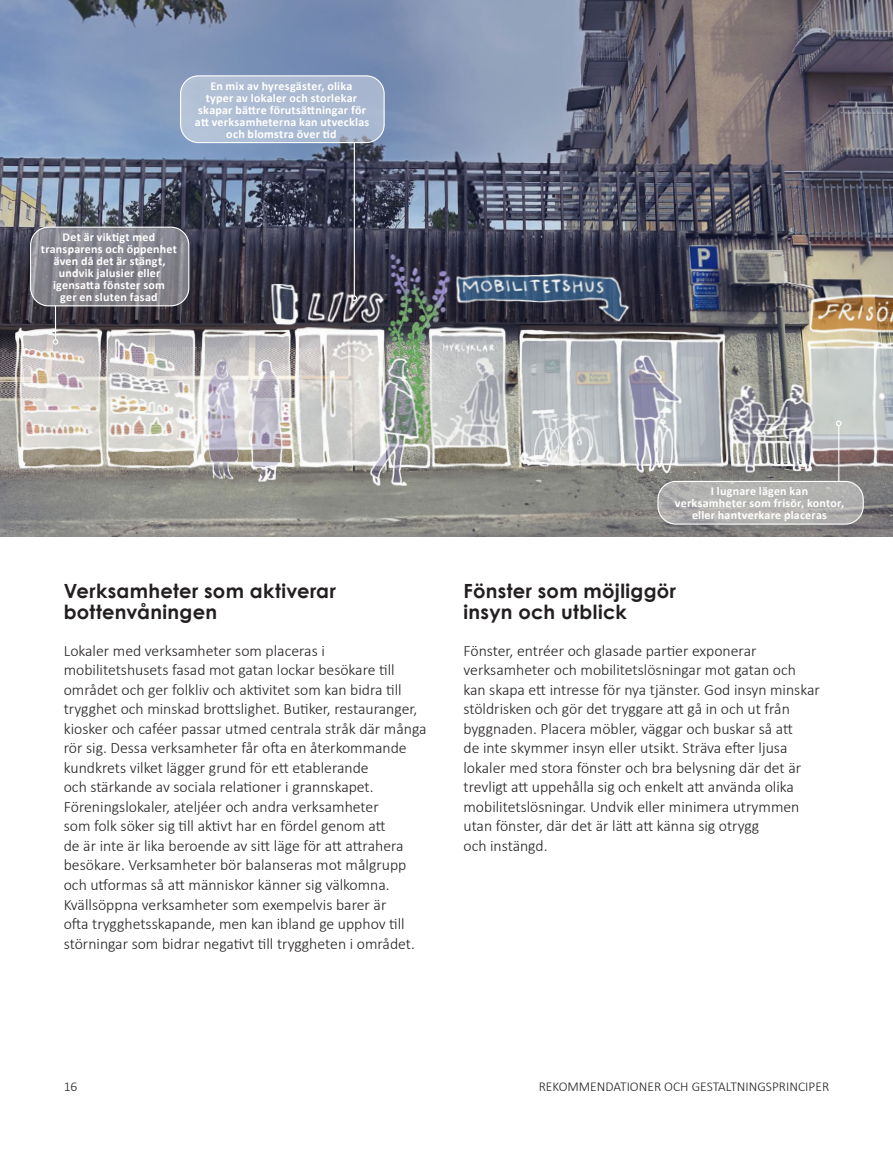
<style>
.page{position:relative;width:893px;height:1149px;background:#fff}
.page>*{position:absolute;margin:0;border:0;box-sizing:border-box;transform-origin:0 0}
._3_-_Mellanrubrik{font:700 19.5px/21px "Century Gothic";letter-spacing:.015em;color:#231f20}
.Löpande_text_-_brödtext{font:300 15.75px/19.5px "Calibri";color:#231f20}
.t1{font:300 13.5px "Calibri";color:#231f20}
.Text_på_bild{font:700 12px/12px "Calibri";letter-spacing:.02em;color:#fff;text-align:center}
</style>
<div class="page">
<img style="left:0;top:0;width:893px;height:536px">
<svg style="left:31px;top:227px;width:158px;height:79px;background:#87878f"></svg>
<div style="left:30px;top:226px;width:159px;height:80px;border:1px solid #fff;border-radius:18px"></div>
<svg style="left:658px;top:481px;width:205px;height:43px;background:#b2b2b0"></svg>
<div style="left:657px;top:480px;width:207px;height:44px;border:1px solid #fff;border-radius:18px"></div>
<div style="left:181px;top:76px;width:203px;height:66px;background:#acbbd4;border-radius:18px"></div>
<div style="left:180px;top:75px;width:205px;height:68px;border:1px solid #fff;border-radius:18px"></div>
<hr style="left:55px;top:306px;width:1px;height:33px;background:#fff">
<svg style="left:53px;top:339px;width:5px;height:5px"></svg>
<hr style="left:838px;top:425px;width:1px;height:56px;background:#fff">
<svg style="left:836px;top:420px;width:6px;height:6px"></svg>
<hr style="left:354px;top:142px;width:1px;height:154px;background:#fff">
<svg style="left:351px;top:295px;width:6px;height:6px"></svg>
<p class="Text_på_bild" style="left:195px;top:79px;width:176px">En mix av hyresgäster, olika<br>typer av lokaler och storlekar skapar bättre förutsättningar för att verksamheterna kan utvecklas och blomstra över tid</p>
<p class="Text_på_bild" style="left:41px;top:231px;width:138px">Det är viktigt med transparens och öppenhet även då det är stängt, undvik jalusier eller igensatta fönster som<br>ger en sluten fasad</p>
<p class="Text_på_bild" style="left:675px;top:485px;width:171px">I lugnare lägen kan verksamheter som frisör, kontor, eller hantverkare placeras</p>
<p class="_3_-_Mellanrubrik" style="left:64px;top:579px;width:274px">Verksamheter som aktiverar bottenvåningen</p>
<p class="_3_-_Mellanrubrik" style="left:463px;top:579px;width:214px">Fönster som möjliggör insyn och utblick</p>
<p class="Löpande_text_-_brödtext" style="left:64px;top:640px;width:364px">Lokaler med verksamheter som placeras i mobilitetshusets fasad mot gatan lockar besökare till området och ger folkliv och aktivitet som kan bidra till trygghet och minskad brottslighet. Butiker, restauranger, kiosker och caféer passar utmed centrala stråk där många rör sig. Dessa verksamheter får ofta en återkommande kundkrets vilket lägger grund för ett etablerande<br>och stärkande av sociala relationer i grannskapet.<br>Föreningslokaler, ateljéer och andra verksamheter<br>som folk söker sig till aktivt har en fördel genom att<br>de är inte är lika beroende av sitt läge för att attrahera besökare. Verksamheter bör balanseras mot målgrupp och utformas så att människor känner sig välkomna.<br>Kvällsöppna verksamheter som exempelvis barer är<br>ofta trygghetsskapande, men kan ibland ge upphov till störningar som bidrar negativt till tryggheten i området.</p>
<p class="Löpande_text_-_brödtext" style="left:463px;top:640px;width:358px">Fönster, entréer och glasade partier exponerar verksamheter och mobilitetslösningar mot gatan och kan skapa ett intresse för nya tjänster. God insyn minskar stöldrisken och gör det tryggare att gå in och ut från byggnaden. Placera möbler, väggar och buskar så att<br>de inte skymmer insyn eller utsikt. Sträva efter ljusa lokaler med stora fönster och bra belysning där det är trevligt att uppehålla sig och enkelt att använda olika mobilitetslösningar. Undvik eller minimera utrymmen utan fönster, där det är lätt att känna sig otrygg<br>och instängd.</p>
<p class="t1" style="left:64px;top:1077px;width:15px">16</p>
<p class="t1" style="left:539px;top:1077px;width:292px">REKOMMENDATIONER OCH GESTALTNINGSPRINCIPER</p>
</div>
